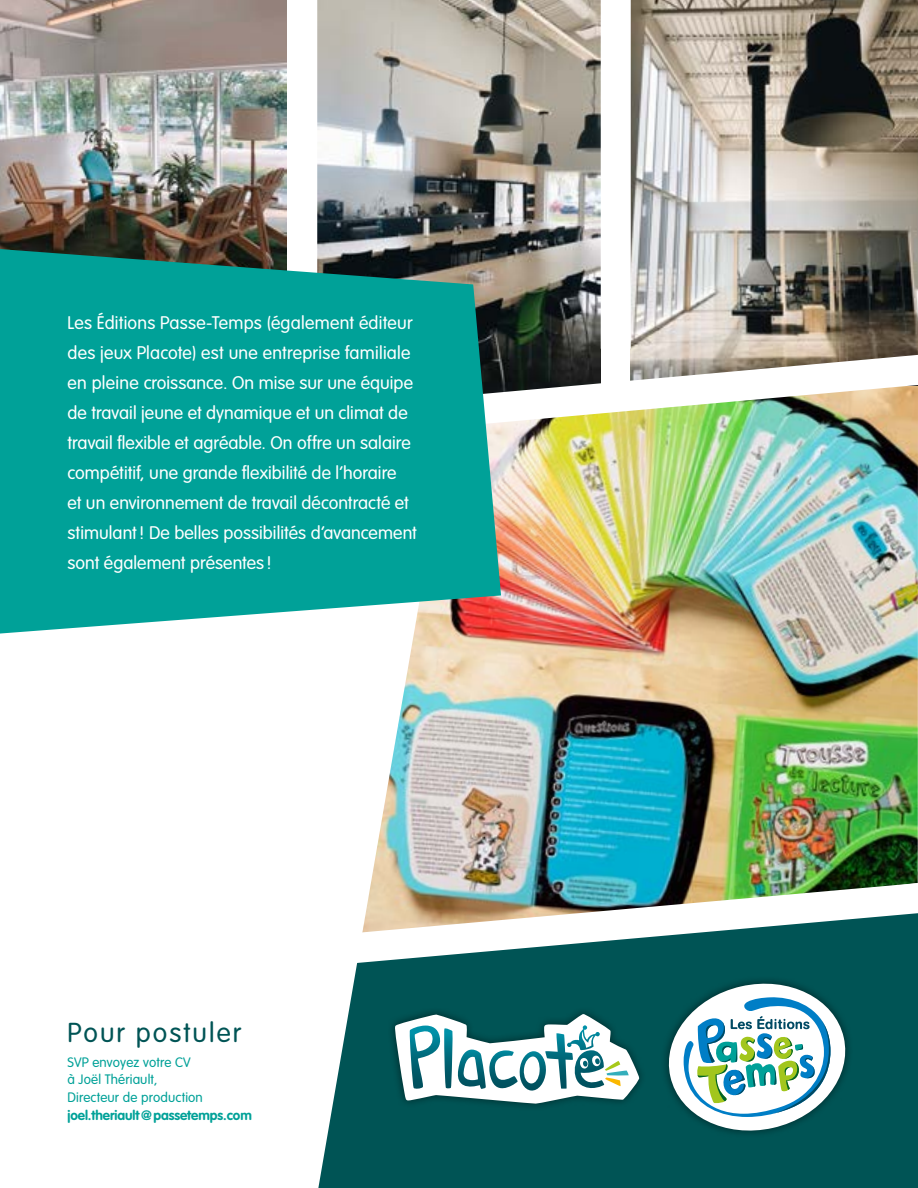
<style>
.page{position:relative;width:918px;height:1188px;background:#fff}
.page>*{position:absolute;margin:0;border:0;box-sizing:border-box;transform-origin:0 0}
.t1{font:300 27px "VAG Rounded";letter-spacing:.075em;color:#005455}
.t2{font:300 18px/30px "VAG Rounded";letter-spacing:.005em;color:#fff}
.t3{font:300 13.5px/18px "VAG Rounded";letter-spacing:.01em;color:#00a198}
.t4{font:700 13.5px "VAG Rounded";letter-spacing:-.005em;color:#00a198}
</style>
<div class="page">
<img style="left:469px;top:462px;width:449px;height:403px">
<img style="left:631px;top:0;width:287px;height:337px">
<img style="left:317px;top:0;width:283px;height:337px">
<img style="left:0;top:0;width:287px;height:249px">
<img style="left:501px;top:337px;width:417px;height:125px">
<div style="left:469px;top:994px;width:449px;height:194px;background:#005455"></div>
<img style="left:469px;top:865px;width:449px;height:129px">
<svg style="left:318px;top:634px;width:151px;height:554px"></svg>
<svg style="left:0;top:249px;width:501px;height:385px;background:#129e96"></svg>
<div style="left:661px;top:976px;width:192px;height:162px;background:#000;opacity:.5"></div>
<svg style="left:669px;top:984px;width:176px;height:147px"></svg>
<div style="left:388px;top:1006px;width:259px;height:105px;background:#005455"></div>
<svg style="left:395px;top:1014px;width:244px;height:90px"></svg>
<p class="t2" style="left:68px;top:308px;width:351px">Les Éditions Passe-Temps (également éditeur des jeux Placote) est une entreprise familiale en pleine croissance. On mise sur une équipe de travail jeune et dynamique et un climat de travail flexible et agréable. On offre un salaire compétitif, une grande flexibilité de l’horaire<br>et un environnement de travail décontracté et stimulant! De belles possibilités d’avancement sont également présentes !</p>
<h1 class="t1" style="left:68px;top:1017px;width:175px">Pour postuler</h1>
<p class="t3" style="left:68px;top:1053px;width:137px">SVP envoyez votre CV<br>à Joël Thériault,<br>Directeur de production</p>
<p class="t4" style="left:68px;top:1108px;width:186px">joel.theriault@passetemps.com</p>
</div>
